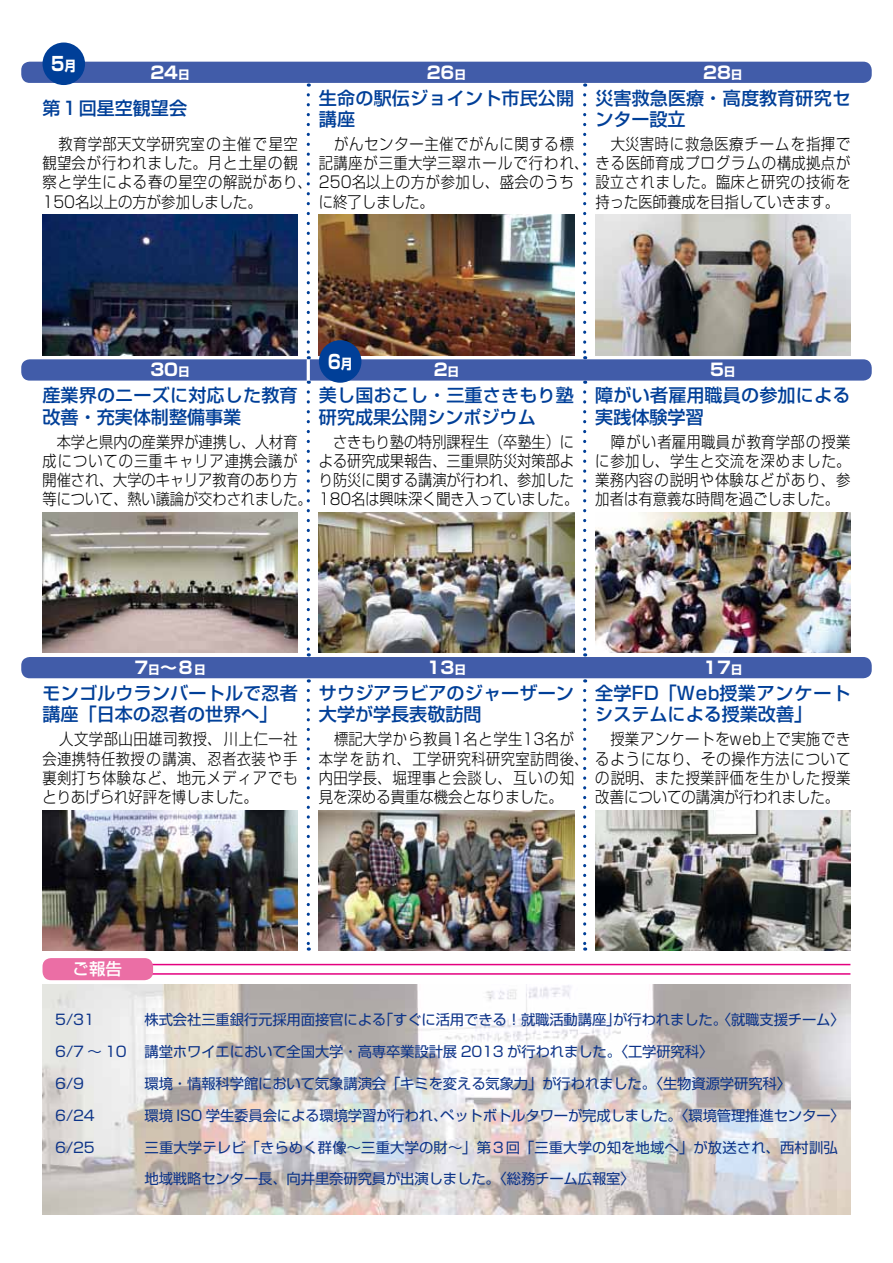
<style>
.page{position:relative;width:893px;height:1263px;background:#fff}
.page>*{position:absolute;margin:0;border:0;box-sizing:border-box;transform-origin:0 0}
.t1{font:700 19.2px "Shin Go Pr 6 N";color:#fff;scale:.85 1}
.t2{font:500 18px/21.3px "Shin Go Pr 6 N";letter-spacing:.005em;color:#003f98}
.t3{font:700 16.95px "Shin Go Pr 6 N";color:#fff}
.t4{font:500 16.5px "Shin Go Pr 6 N";color:#fff}
.t5{font:300 15.9px/19.2px "Shin Go Pr 6 N";letter-spacing:.015em;color:#000;scale:.9 1}
.t6{font:300 15.9px/19.2px "Shin Go Pr 6 N";letter-spacing:.015em;color:#000;scale:.89 1}
.t7{font:300 15.9px "Shin Go Pr 6 N";letter-spacing:.05em;color:#000;scale:.9 1}
.t8{font:300 15.9px "Shin Go Pr 6 N";letter-spacing:.07em;color:#000;scale:.9 1}
.t9{font:300 15.9px/19.2px "Shin Go Pr 6 N";letter-spacing:.06em;color:#000;scale:.9 1}
.t10{font:300 15.9px "Shin Go Pr 6 N";letter-spacing:.075em;color:#000;scale:.9 1}
.t11{font:14.4px "Shin Go Pr 6 N";letter-spacing:-.01em;color:#0c3388}
.t12{font:14.4px "Shin Go Pr 6 N";letter-spacing:.01em;color:#0c3388}
.s1{font-size:13.8px}
.s2{font-size:11.7px}
</style>
<div class="page">
<hr style="left:45px;top:964px;width:805px;height:1px;background:#e4007f">
<hr style="left:45px;top:973px;width:805px;height:2px;background:#e4007f">
<div style="left:43px;top:958px;width:110px;height:22px;background:#eb6ea5;border-radius:9px"></div>
<svg style="left:307px;top:95px;width:3px;height:264px"></svg>
<svg style="left:307px;top:392px;width:3px;height:264px"></svg>
<svg style="left:307px;top:690px;width:3px;height:261px"></svg>
<svg style="left:583px;top:95px;width:3px;height:264px"></svg>
<svg style="left:583px;top:392px;width:3px;height:264px"></svg>
<svg style="left:583px;top:690px;width:3px;height:261px"></svg>
<div style="left:21px;top:359px;width:851px;height:22px;background:#415ca9;border-radius:9px"></div>
<div style="left:21px;top:657px;width:851px;height:21px;background:#415ca9;border-radius:9px"></div>
<div style="left:21px;top:62px;width:851px;height:21px;background:#415ca9;border-radius:9px"></div>
<img style="left:43px;top:512px;width:255px;height:141px">
<img style="left:319px;top:810px;width:255px;height:140px">
<img style="left:319px;top:512px;width:255px;height:141px">
<img style="left:43px;top:215px;width:255px;height:140px">
<img style="left:319px;top:215px;width:255px;height:140px">
<img style="left:595px;top:215px;width:255px;height:140px">
<img style="left:43px;top:810px;width:255px;height:140px">
<img style="left:595px;top:512px;width:255px;height:141px">
<div style="left:43px;top:43px;width:42px;height:42px;background:#003f98;border-radius:50%"></div>
<div style="left:319px;top:340px;width:42px;height:43px;background:#003f98;border-radius:50%"></div>
<img style="left:595px;top:810px;width:255px;height:140px">
<img style="left:43px;top:984px;width:807px;height:230px">
<hr style="left:307px;top:359px;width:3px;height:22px;background:#fff">
<p class="t1" style="left:51px;top:49px;width:31px">5<span class="s1">月</span></p>
<p class="t3" style="left:150px;top:59px;width:41px">24<span class="s2">日</span></p>
<p class="t3" style="left:427px;top:59px;width:41px">26<span class="s2">日</span></p>
<p class="t3" style="left:703px;top:59px;width:41px">28<span class="s2">日</span></p>
<p class="t2" style="left:43px;top:97px;width:146px">第１回星空観望会</p>
<p class="t2" style="left:319px;top:86px;width:257px">生命の駅伝ジョイント市民公開講座</p>
<p class="t2" style="left:595px;top:86px;width:257px">災害救急医療・高度教育研究センター設立</p>
<p class="t7" style="left:319px;top:131px;width:285px">　がんセンター主催でがんに関する標</p>
<p class="t8" style="left:319px;top:150px;width:592px">記講座が三重大学三翠ホールで行われ、きる医師育成プログラムの構成拠点が</p>
<p class="t7" style="left:43px;top:169px;width:592px">察と学生による春の星空の解説があり、 250名以上の方が参加し、盛会のうち</p>
<p class="t5" style="left:319px;top:190px;width:129px">に終了しました。</p>
<p class="t9" style="left:43px;top:133px;width:285px">　教育学部天文学研究室の主催で星空観望会が行われました。月と土星の観</p>
<p class="t5" style="left:43px;top:190px;width:245px">150名以上の方が参加しました。</p>
<p class="t10" style="left:595px;top:131px;width:285px">　大災害時に救急医療チームを指揮で</p>
<p class="t5" style="left:595px;top:171px;width:285px">設立されました。臨床と研究の技術を持った医師養成を目指していきます。</p>
<p class="t1" style="left:328px;top:346px;width:31px">6<span class="s1">月</span></p>
<p class="t3" style="left:150px;top:357px;width:41px">30<span class="s2">日</span></p>
<p class="t3" style="left:434px;top:357px;width:27px">2<span class="s2">日</span></p>
<p class="t3" style="left:710px;top:357px;width:27px">5<span class="s2">日</span></p>
<p class="t2" style="left:43px;top:384px;width:257px">産業界のニーズに対応した教育改善・充実体制整備事業</p>
<p class="t2" style="left:319px;top:384px;width:257px">美し国おこし・三重さきもり塾研究成果公開シンポジウム</p>
<p class="t6" style="left:319px;top:431px;width:288px;text-align:justify">　さきもり塾の特別課程生（卒塾生）による研究成果報告、三重県防災対策部より防災に関する講演が行われ、参加した</p>
<p class="t6" style="left:43px;top:431px;width:603px">　本学と県内の産業界が連携し、人材育<br>成についての三重キャリア連携会議が<br>開催され、大学のキャリア教育のあり方<br>等について、熱い議論が交わされました。 180名は興味深く聞き入っていました。</p>
<p class="t2" style="left:595px;top:384px;width:257px">障がい者雇用職員の参加による実践体験学習</p>
<p class="t5" style="left:595px;top:431px;width:285px;text-align:justify">　障がい者雇用職員が教育学部の授業に参加し、学生と交流を深めました。業務内容の説明や体験などがあり、参加者は有意義な時間を過ごしました。</p>
<p class="t3" style="left:134px;top:654px;width:73px">7<span class="s2">日</span>～８<span class="s2">日</span></p>
<p class="t3" style="left:427px;top:654px;width:41px">13<span class="s2">日</span></p>
<p class="t3" style="left:703px;top:654px;width:41px">17<span class="s2">日</span></p>
<p class="t2" style="left:43px;top:681px;width:257px">モンゴルウランバートルで忍者講座「日本の忍者の世界へ」</p>
<p class="t5" style="left:43px;top:728px;width:285px;text-align:justify">　人文学部山田雄司教授、川上仁一社会連携特任教授の講演、忍者衣装や手裏剣打ち体験など、地元メディアでもとりあげられ好評を博しました。</p>
<p class="t2" style="left:319px;top:681px;width:257px">サウジアラビアのジャーザーン大学が学長表敬訪問</p>
<p class="t2" style="left:595px;top:681px;width:257px">全学FD「Web授業アンケートシステムによる授業改善」</p>
<p class="t7" style="left:595px;top:726px;width:285px">　授業アンケートをweb上で実施でき</p>
<p class="t5" style="left:595px;top:767px;width:285px">の説明、また授業評価を生かした授業改善についての講演が行われました。</p>
<p class="t5" style="left:319px;top:728px;width:592px">　標記大学から教員1名と学生13名が<br>本学を訪れ、工学研究科研究室訪問後、るようになり、その操作方法について内田学長、堀理事と会談し、互いの知<br>見を深める貴重な機会となりました。</p>
<p class="t4" style="left:73px;top:955px;width:51px">ご報告</p>
<p class="t11" style="left:55px;top:1008px;width:41px">5/31</p>
<p class="t11" style="left:145px;top:1008px;width:702px">株式会社三重銀行元採用面接官による「すぐに活用できる！就職活動講座」が行われました。〈就職支援チーム〉</p>
<p class="t11" style="left:55px;top:1039px;width:660px">6/7 ～ 10 講堂ホワイエにおいて全国大学・高専卒業設計展 2013 が行われました。〈工学研究科〉</p>
<p class="t11" style="left:55px;top:1071px;width:30px">6/9</p>
<p class="t11" style="left:145px;top:1071px;width:648px">環境・情報科学館において気象講演会「キミを変える気象力」が行われました。〈生物資源学研究科〉</p>
<p class="t11" style="left:55px;top:1103px;width:41px">6/24</p>
<p class="t11" style="left:145px;top:1103px;width:702px">環境 ISO 学生委員会による環境学習が行われ、ペットボトルタワーが完成しました。〈環境管理推進センター〉</p>
<p class="t11" style="left:55px;top:1135px;width:41px">6/25</p>
<p class="t12" style="left:145px;top:1135px;width:695px">三重大学テレビ「きらめく群像～三重大学の財～」第３回「三重大学の知を地域へ」が放送され、西村訓弘</p>
<p class="t11" style="left:145px;top:1167px;width:492px">地域戦略センター長、向井里奈研究員が出演しました。〈総務チーム広報室〉</p>
</div>
